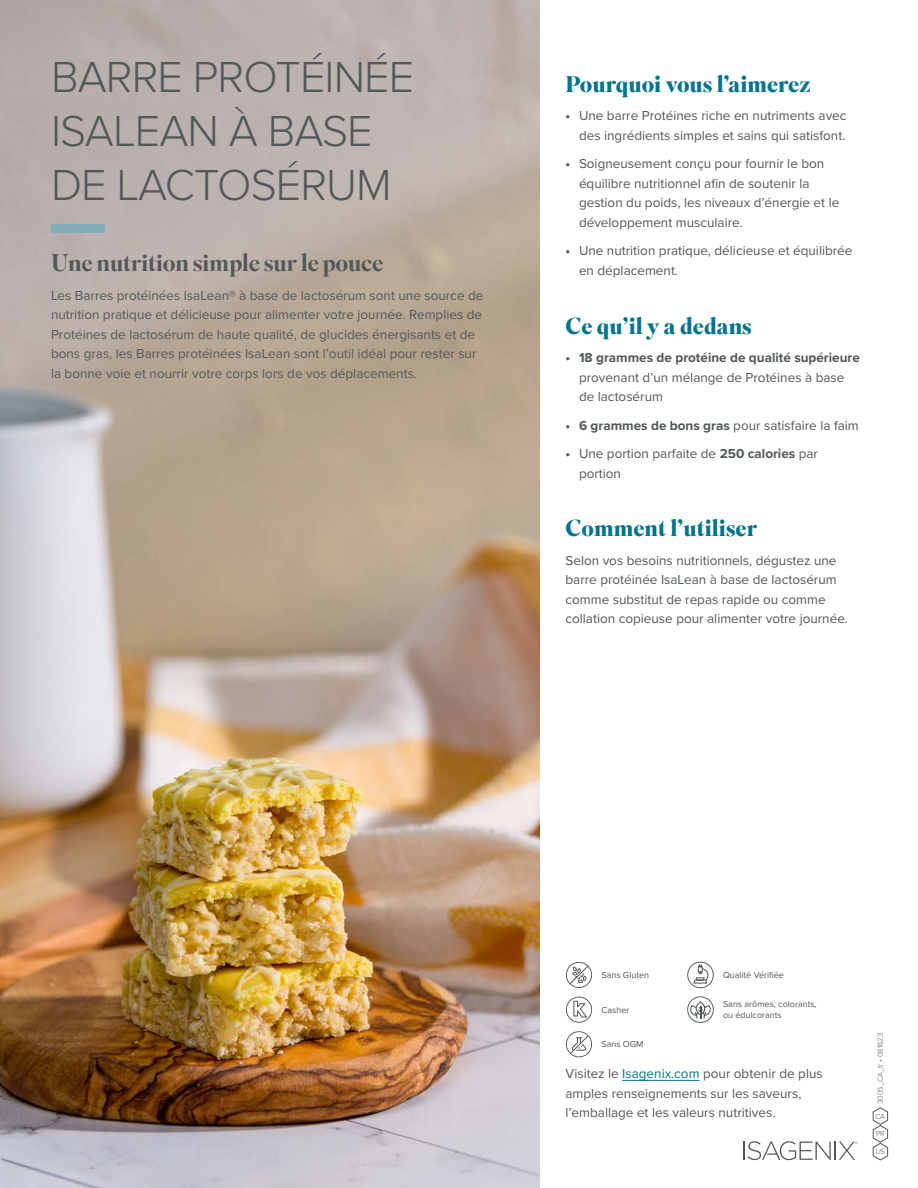
<style>
.page{position:relative;width:918px;height:1188px;background:#fff}
.page>*{position:absolute;margin:0;border:0;box-sizing:border-box;transform-origin:0 0}
.t1{font:300 45px/54px "Proxima Nova";letter-spacing:-.02em;color:#52575a}
.t2{font:500 24px "Superior Title";letter-spacing:-.02em;color:#52575a}
.t3{font:700 22.5px "Superior Title";color:#00748d}
.t4{font:13.5px/19.5px "Proxima Nova";color:#52575a}
.t5{font:700 13.5px "Proxima Nova";color:#52575a}
.t6{font:9px/10.5px "Proxima Nova";color:#52575a}
.t7{font:300 7.5px "Proxima Nova";color:#52575a}
.s1{font-weight:700}
.s2{color:#00748d}
</style>
<div class="page">
<svg style="left:743px;top:1141px;width:115px;height:19px"></svg>
<hr style="left:622px;top:1080px;width:78px;height:1px;background:#00748d">
<svg style="left:873px;top:1107px;width:15px;height:53px"></svg>
<svg style="left:566px;top:962px;width:26px;height:26px"></svg>
<svg style="left:566px;top:997px;width:26px;height:26px"></svg>
<svg style="left:566px;top:1031px;width:26px;height:26px"></svg>
<svg style="left:687px;top:962px;width:27px;height:26px"></svg>
<svg style="left:687px;top:996px;width:27px;height:27px"></svg>
<img style="left:0;top:0;width:540px;height:1188px">
<div style="left:51px;top:224px;width:54px;height:9px;background:#82aeb9"></div>
<h1 class="t1" style="left:51px;top:47px;width:365px">BARRE PROTÉINÉE<br>ISALEAN À BASE<br>DE LACTOSÉRUM</h1>
<h2 class="t2" style="left:51px;top:248px;width:334px">Une nutrition simple sur le pouce</h2>
<p class="t4" style="left:51px;top:285px;width:434px">Les Barres protéinées IsaLean® à base de lactosérum sont une source de nutrition pratique et délicieuse pour alimenter votre journée. Remplies de Protéines de lactosérum de haute qualité, de glucides énergisants et de bons gras, les Barres protéinées IsaLean sont l’outil idéal pour rester sur la bonne voie et nourrir votre corps lors de vos déplacements.</p>
<h3 class="t3" style="left:566px;top:70px;width:247px">Pourquoi vous l’aimerez</h3>
<p class="t4" style="left:566px;top:106px;width:283px;text-align:right"><span class="s1">•</span> Une barre Protéines riche en nutriments avec des ingrédients simples et sains qui satisfont.</p>
<p class="t4" style="left:579px;top:154px;width:262px;text-indent:-14px"><span class="s1">•</span> Soigneusement conçu pour fournir le bon équilibre nutritionnel afin de soutenir la gestion du poids, les niveaux d’énergie et le développement musculaire.</p>
<p class="t4" style="left:579px;top:241px;width:275px;text-indent:-14px"><span class="s1">•</span> Une nutrition pratique, délicieuse et équilibrée en déplacement.</p>
<h3 class="t3" style="left:566px;top:312px;width:188px">Ce qu’il y a dedans</h3>
<p class="t5" style="left:566px;top:347px;width:296px">• 18 grammes de protéine de qualité supérieure</p>
<p class="t4" style="left:579px;top:367px;width:267px">provenant d’un mélange de Protéines à base de lactosérum</p>
<p class="t4" style="left:566px;top:415px;width:295px"><span class="s1">• 6 grammes de bons gras</span> pour satisfaire la faim</p>
<p class="t4" style="left:579px;top:443px;width:241px;text-indent:-14px"><span class="s1">•</span> Une portion parfaite de <span class="s1">250 calories</span> par portion</p>
<h3 class="t3" style="left:566px;top:514px;width:193px">Comment l’utiliser</h3>
<p class="t4" style="left:566px;top:550px;width:284px">Selon vos besoins nutritionnels, dégustez une barre protéinée IsaLean à base de lactosérum comme substitut de repas rapide ou comme collation copieuse pour alimenter votre journée.</p>
<p class="t6" style="left:602px;top:969px;width:49px">Sans Gluten</p>
<p class="t6" style="left:602px;top:1004px;width:30px">Casher</p>
<p class="t6" style="left:602px;top:1039px;width:44px">Sans OGM</p>
<p class="t6" style="left:723px;top:969px;width:62px">Qualité Vérifiée</p>
<p class="t6" style="left:723px;top:999px;width:95px">Sans arômes, colorants, ou édulcorants</p>
<p class="t4" style="left:566px;top:1063px;width:259px">Visitez le <span class="s2">Isagenix.com</span> pour obtenir de plus amples renseignements sur les saveurs, l’emballage et les valeurs nutritives.</p>
<p class="t7" style="left:875px;top:1104px;width:72px;rotate:-90deg">3005_CA_fr • 081623</p>
<p class="t7" style="left:876px;top:1111px;width:11px">CA</p>
<p class="t7" style="left:876px;top:1128px;width:10px">PR</p>
<p class="t7" style="left:876px;top:1146px;width:11px">US</p>
</div>
